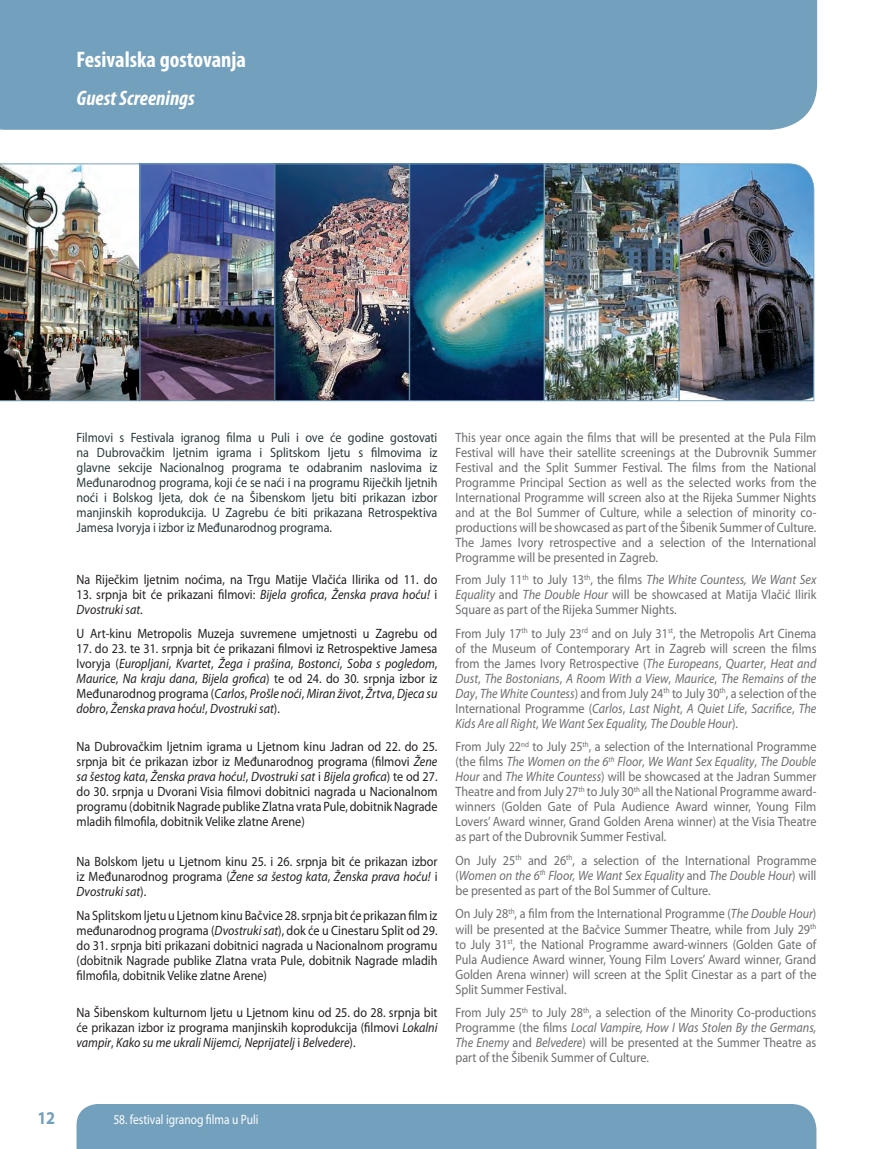
<style>
.page{position:relative;width:893px;height:1149px;background:#fff}
.page>*{position:absolute;margin:0;border:0;box-sizing:border-box;transform-origin:0 0}
.t1{font:700 condensed 22.5px "Myriad Pro";color:#fff}
.t2{font:italic 700 condensed 21px "Myriad Pro";color:#fff}
.t3{font:700 18px "Myriad Pro";color:#73a0bd;scale:.9 1}
.t4{font:13.5px/15px "Myriad Pro";color:#6c6d70;text-align:justify;scale:.9 1}
.t5{font:13.5px/15px "Myriad Pro";color:#231f20;text-align:justify;scale:.9 1}
.t6{font:13.5px/15px "Myriad Pro";color:#2a393b;text-align:justify;scale:.9 1}
.t7{font:italic 13.5px/15px "Myriad Pro";color:#231f20;scale:.9 1}
.t8{font:13.5px "Myriad Pro";color:#fff;scale:.85 1}
.s1{font-style:normal}
.s2{font-style:italic}
</style>
<div class="page">
<div style="left:0;top:0;width:817px;height:130px;background:#73a0bd"></div>
<div style="left:77px;top:1104px;width:739px;height:44px;background:#73a0bd"></div>
<img style="left:142px;top:166px;width:535px;height:233px">
<img style="left:0;top:164px;width:140px;height:237px">
<div style="left:409px;top:164px;width:135px;height:237px;border:1px solid #73a0bd"></div>
<div style="left:140px;top:164px;width:135px;height:237px;border:1px solid #73a0bd"></div>
<div style="left:544px;top:164px;width:135px;height:237px;border:1px solid #73a0bd"></div>
<div style="left:275px;top:164px;width:134px;height:237px;border:1px solid #73a0bd"></div>
<img style="left:679px;top:163px;width:135px;height:238px">
<h1 class="t1" style="left:77px;top:45px;width:171px">Fesivalska gostovanja</h1>
<h2 class="t2" style="left:77px;top:85px;width:120px">Guest Screenings</h2>
<p class="t6" style="left:77px;top:429px;width:403px">Filmovi s Festivala igranog filma u Puli i ove će godine gostovati na Dubrovačkim ljetnim igrama i Splitskom ljetu s filmovima iz glavne sekcije Nacionalnog programa te odabranim naslovima iz Međunarodnog programa, koji će se naći i na programu Riječkih ljetnih noći i Bolskog ljeta, dok će na Šibenskom ljetu biti prikazan izbor manjinskih koprodukcija. U Zagrebu će biti prikazana Retrospektiva Jamesa Ivoryja i izbor iz Međunarodnog programa.</p>
<p class="t5" style="left:77px;top:571px;width:403px">Na Riječkim ljetnim noćima, na Trgu Matije Vlačića Ilirika od 11. do</p>
<p class="t7" style="left:77px;top:586px;width:403px"><span class="s1">13. srpnja bit će prikazani filmovi:</span> Bijela grofica<span class="s1">,</span> Ženska prava hoću! <span class="s1">i<br></span>Dvostruki sat<span class="s1">.</span></p>
<p class="t5" style="left:77px;top:625px;width:403px">U Art-kinu Metropolis Muzeja suvremene umjetnosti u Zagrebu od</p>
<p class="t7" style="left:77px;top:640px;width:403px;text-align:justify"><span class="s1">17. do 23. te 31. srpnja bit će prikazani filmovi iz Retrospektive Jamesa Ivoryja (</span>Europljani<span class="s1">,</span> Kvartet<span class="s1">,</span> Žega i prašina<span class="s1">,</span> Bostonci<span class="s1">,</span> Soba s pogledom<span class="s1">, </span>Maurice<span class="s1">,</span> Na kraju dana<span class="s1">,</span> Bijela grofica<span class="s1">) te od 24. do 30. srpnja izbor iz Međunarodnog programa (</span>Carlos<span class="s1">,</span> Prošle noći<span class="s1">,</span> Miran život<span class="s1">,</span> Žrtva<span class="s1">,</span> Djeca su dobro<span class="s1">,</span> Ženska prava hoću!<span class="s1">,</span> Dvostruki sat<span class="s1">).</span></p>
<p class="t5" style="left:77px;top:738px;width:403px">Na Dubrovačkim ljetnim igrama u Ljetnom kinu Jadran od 22. do 25. srpnja bit će prikazan izbor iz Međunarodnog programa (filmovi <span class="s2">Žene sa šestog kata</span>, <span class="s2">Ženska prava hoću!</span>, <span class="s2">Dvostruki sat</span> i <span class="s2">Bijela grofica</span>) te od 27. do 30. srpnja u Dvorani Visia filmovi dobitnici nagrada u Nacionalnom programu (dobitnik Nagrade publike Zlatna vrata Pule, dobitnik Nagrade mladih filmofila, dobitnik Velike zlatne Arene)</p>
<p class="t5" style="left:77px;top:853px;width:403px">Na Bolskom ljetu u Ljetnom kinu 25. i 26. srpnja bit će prikazan izbor iz Međunarodnog programa (<span class="s2">Žene sa šestog kata</span>, <span class="s2">Ženska prava hoću!</span> i <span class="s2">Dvostruki sat</span>).</p>
<p class="t5" style="left:77px;top:907px;width:403px">Na Splitskom ljetu u Ljetnom kinu Bačvice 28. srpnja bit će prikazan film iz međunarodnog programa (<span class="s2">Dvostruki sat</span>), dok će u Cinestaru Split od 29. do 31. srpnja biti prikazani dobitnici nagrada u Nacionalnom programu (dobitnik Nagrade publike Zlatna vrata Pule, dobitnik Nagrade mladih filmofila, dobitnik Velike zlatne Arene)</p>
<p class="t5" style="left:77px;top:1004px;width:403px">Na Šibenskom kulturnom ljetu u Ljetnom kinu od 25. do 28. srpnja bit će prikazan izbor iz programa manjinskih koprodukcija (filmovi <span class="s2">Lokalni vampir</span>, <span class="s2">Kako su me ukrali Nijemci, Neprijatelj</span> i <span class="s2">Belvedere</span>).</p>
<p class="t4" style="left:455px;top:429px;width:403px">This year once again the films that will be presented at the Pula Film Festival will have their satellite screenings at the Dubrovnik Summer Festival and the Split Summer Festival. The films from the National Programme Principal Section as well as the selected works from the International Programme will screen also at the Rijeka Summer Nights and at the Bol Summer of Culture, while a selection of minority co&shy;productions will be showcased as part of the Šibenik Summer of Culture.<br>The James Ivory retrospective and a selection of the International Programme will be presented in Zagreb.</p>
<p class="t4" style="left:455px;top:571px;width:403px">From July 11<sup>th</sup> to July 13<sup>th</sup>, the films <span class="s2">The White Countess, We Want Sex Equality</span> and <span class="s2">The Double Hour</span> will be showcased at Matija Vlačić Ilirik Square as part of the Rijeka Summer Nights.</p>
<p class="t4" style="left:455px;top:625px;width:403px">From July 17<sup>th</sup> to July 23<sup>rd</sup> and on July 31<sup>st</sup>, the Metropolis Art Cinema of the Museum of Contemporary Art in Zagreb will screen the films from the James Ivory Retrospective (<span class="s2">The Europeans</span>, <span class="s2">Quarter</span>, <span class="s2">Heat and Dust</span>, <span class="s2">The Bostonians</span>, <span class="s2">A Room With a View</span>, <span class="s2">Maurice</span>, <span class="s2">The Remains of the Day</span>, <span class="s2">The White Countess</span>) and from July 24<sup>th</sup> to July 30<sup>th</sup>, a selection of the International Programme (<span class="s2">Carlos</span>, <span class="s2">Last Night</span>, <span class="s2">A Quiet Life</span>, <span class="s2">Sacrifice</span>, <span class="s2">The Kids Are all Right</span>, <span class="s2">We Want Sex Equality, The Double Hour</span>).</p>
<p class="t4" style="left:455px;top:738px;width:403px">From July 22<sup>nd</sup> to July 25<sup>th</sup>, a selection of the International Programme (the films <span class="s2">The Women on the 6</span><sup>th</sup> <span class="s2">Floor</span>, <span class="s2">We Want Sex Equality</span>, <span class="s2">The Double Hour</span> and <span class="s2">The White Countess</span>) will be showcased at the Jadran Summer Theatre and from July 27<sup>th</sup> to July 30<sup>th</sup> all the National Programme award&shy;winners (Golden Gate of Pula Audience Award winner, Young Film Lovers’ Award winner, Grand Golden Arena winner) at the Visia Theatre as part of the Dubrovnik Summer Festival.</p>
<p class="t4" style="left:455px;top:852px;width:403px">On July 25<sup>th</sup> and 26<sup>th</sup>, a selection of the International Programme (<span class="s2">Women on the 6</span><sup>th</sup> <span class="s2">Floor, We Want Sex Equality</span> and <span class="s2">The Double Hour</span>) will be presented as part of the Bol Summer of Culture.</p>
<p class="t4" style="left:455px;top:905px;width:403px">On July 28<sup>th</sup>, a film from the International Programme (<span class="s2">The Double Hour</span>) will be presented at the Bačvice Summer Theatre, while from July 29<sup>th </sup>to July 31<sup>st</sup>, the National Programme award-winners (Golden Gate of Pula Audience Award winner, Young Film Lovers’ Award winner, Grand Golden Arena winner) will screen at the Split Cinestar as a part of the Split Summer Festival.</p>
<p class="t4" style="left:455px;top:1004px;width:403px">From July 25<sup>th</sup> to July 28<sup>th</sup>, a selection of the Minority Co-productions Programme (the films <span class="s2">Local Vampire, How I Was Stolen By the Germans, The Enemy</span> and <span class="s2">Belvedere</span>) will be presented at the Summer Theatre as part of the Šibenik Summer of Culture.</p>
<h3 class="t3" style="left:37px;top:1105px;width:21px">12</h3>
<p class="t8" style="left:113px;top:1110px;width:172px">58. festival igranog filma u Puli</p>
</div>
